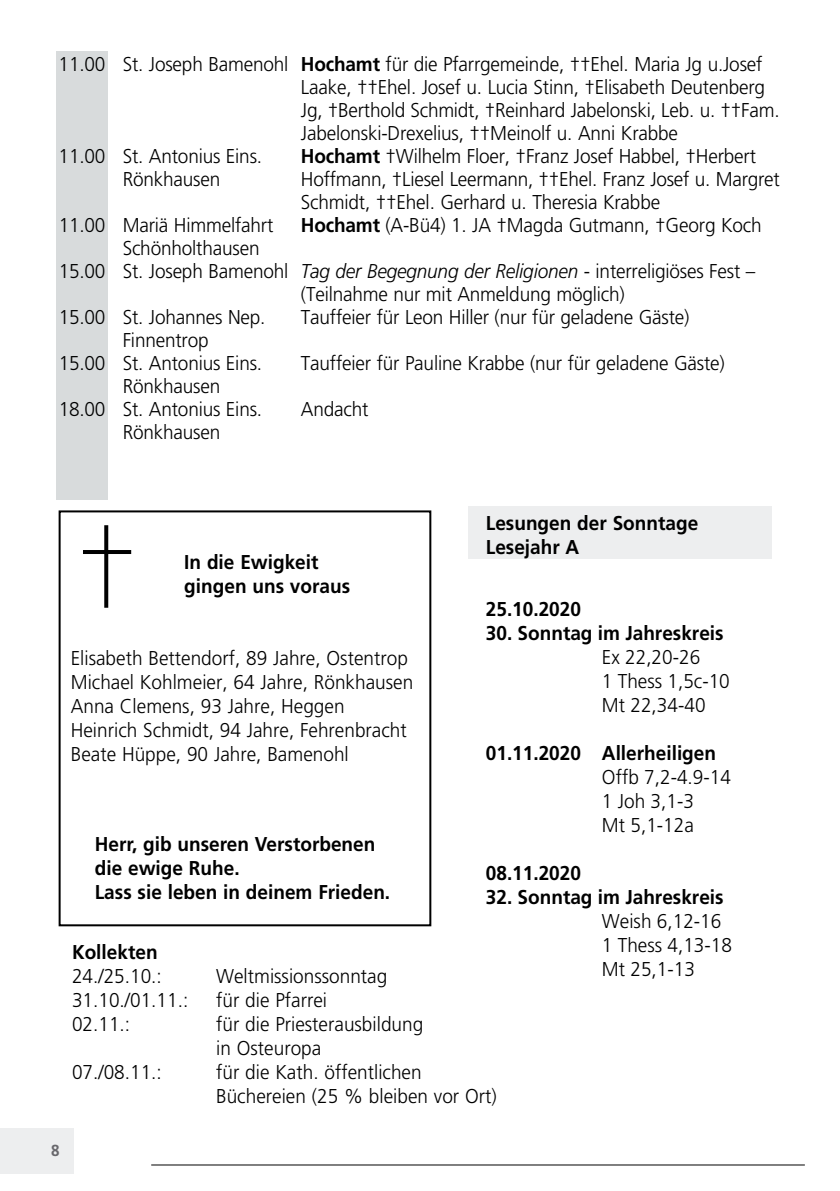
<style>
.page{position:relative;width:840px;height:1191px;background:#fff}
.page>*{position:absolute;margin:0;border:0;box-sizing:border-box;transform-origin:0 0}
.t1{font:300 20px/24px "Frutiger";letter-spacing:-.01em;color:#000;scale:.95 1}
.t2{font:700 20px/24px "Frutiger";color:#000;scale:.95 1}
.t3{font:700 16px "Frutiger";color:#68676c;scale:.95 1}
.s1{font-weight:700}
.s2{font-style:italic}
</style>
<div class="page">
<div style="left:57px;top:51px;width:51px;height:448px;background:#d8dbdc"></div>
<div style="left:468px;top:506px;width:303px;height:53px;background:#edeeef"></div>
<div style="left:59px;top:510px;width:372px;height:416px;border:2px solid #000"></div>
<svg style="left:104px;top:525px;width:4px;height:83px"></svg>
<hr style="left:83px;top:550px;width:48px;height:4px;background:#000">
<div style="left:0;top:1128px;width:74px;height:46px;background:#edeeef"></div>
<hr style="left:151px;top:1164px;width:653px;height:1px;background:#000">
<p class="t1" style="left:59px;top:52px;width:742px">11.00 St. Joseph Bamenohl <span class="s1">Hochamt</span> für die Pfarrgemeinde, ††Ehel. Maria Jg u.Josef</p>
<p class="t1" style="left:301px;top:75px;width:490px">Laake, ††Ehel. Josef u. Lucia Stinn, †Elisabeth Deutenberg</p>
<p class="t1" style="left:301px;top:98px;width:505px">Jg, †Berthold Schmidt, †Reinhard Jabelonski, Leb. u. ††Fam.</p>
<p class="t1" style="left:301px;top:121px;width:398px">Jabelonski-Drexelius, ††Meinolf u. Anni Krabbe</p>
<p class="t1" style="left:59px;top:144px;width:216px">11.00 St. Antonius Eins.</p>
<p class="t1" style="left:301px;top:144px;width:480px"><span class="s1">Hochamt</span> †Wilhelm Floer, †Franz Josef Habbel, †Herbert</p>
<p class="t1" style="left:123px;top:167px;width:104px">Rönkhausen</p>
<p class="t1" style="left:301px;top:167px;width:505px;line-height:23px">Hoffmann, †Liesel Leermann, ††Ehel. Franz Josef u. Margret<br>Schmidt, ††Ehel. Gerhard u. Theresia Krabbe</p>
<p class="t1" style="left:59px;top:213px;width:227px">11.00 Mariä Himmelfahrt</p>
<p class="t1" style="left:301px;top:213px;width:486px"><span class="s1">Hochamt</span> (A-Bü4) 1. JA †Magda Gutmann, †Georg Koch</p>
<p class="t1" style="left:123px;top:236px;width:145px">Schönholthausen</p>
<p class="t1" style="left:59px;top:259px;width:734px">15.00 St. Joseph Bamenohl <span class="s2">Tag der Begegnung der Religionen</span> - interreligiöses Fest –</p>
<p class="t1" style="left:301px;top:282px;width:342px">(Teilnahme nur mit Anmeldung möglich)</p>
<p class="t1" style="left:59px;top:305px;width:219px">15.00 St. Johannes Nep.</p>
<p class="t1" style="left:301px;top:305px;width:410px">Tauffeier für Leon Hiller (nur für geladene Gäste)</p>
<p class="t1" style="left:59px;top:328px;width:216px;line-height:23px;text-align:center">Finnentrop<br>15.00 St. Antonius Eins.</p>
<p class="t1" style="left:301px;top:351px;width:447px">Tauffeier für Pauline Krabbe (nur für geladene Gäste)</p>
<p class="t1" style="left:59px;top:374px;width:216px;line-height:23px;text-indent:64px">Rönkhausen<br>18.00 St. Antonius Eins.</p>
<p class="t1" style="left:123px;top:420px;width:104px">Rönkhausen</p>
<p class="t1" style="left:301px;top:397px;width:73px">Andacht</p>
<p class="t2" style="left:184px;top:550px;width:176px">In die Ewigkeit gingen uns voraus</p>
<p class="t2" style="left:485px;top:510px;width:225px">Lesungen der Sonntage<br>Lesejahr A</p>
<p class="t2" style="left:485px;top:596px;width:102px">25.10.2020</p>
<p class="t2" style="left:485px;top:620px;width:252px">30. Sonntag im Jahreskreis</p>
<p class="t1" style="left:601px;top:645px;width:136px">Ex 22,20-26<br>1 Thess 1,5c-10<br>Mt 22,34-40</p>
<p class="t2" style="left:485px;top:740px;width:244px">01.11.2020 Allerheiligen</p>
<p class="t1" style="left:601px;top:765px;width:137px">Offb 7,2-4.9-14<br>1 Joh 3,1-3<br>Mt 5,1-12a</p>
<p class="t2" style="left:485px;top:860px;width:102px">08.11.2020</p>
<p class="t2" style="left:485px;top:884px;width:252px">32. Sonntag im Jahreskreis</p>
<p class="t1" style="left:601px;top:909px;width:138px">Weish 6,12-16<br>1 Thess 4,13-18<br>Mt 25,1-13</p>
<p class="t1" style="left:71px;top:646px;width:362px">Elisabeth Bettendorf, 89 Jahre, Ostentrop Michael Kohlmeier, 64 Jahre, Rönkhausen Anna Clemens, 93 Jahre, Heggen Heinrich Schmidt, 94 Jahre, Fehrenbracht Beate Hüppe, 90 Jahre, Bamenohl</p>
<p class="t2" style="left:95px;top:832px;width:312px">Herr, gib unseren Verstorbenen die ewige Ruhe.<br>Lass sie leben in deinem Frieden.</p>
<p class="t2" style="left:72px;top:940px;width:92px">Kollekten</p>
<p class="t1" style="left:72px;top:964px;width:96px">24./25.10.:</p>
<p class="t1" style="left:216px;top:964px;width:182px">Weltmissionssonntag</p>
<p class="t1" style="left:72px;top:988px;width:124px">31.10./01.11.:</p>
<p class="t1" style="left:216px;top:988px;width:118px">für die Pfarrei</p>
<p class="t1" style="left:72px;top:1012px;width:63px">02.11.:</p>
<p class="t1" style="left:216px;top:1012px;width:219px">für die Priesterausbildung in Osteuropa</p>
<p class="t1" style="left:72px;top:1060px;width:96px">07./08.11.:</p>
<p class="t1" style="left:216px;top:1060px;width:297px">für die Kath. öffentlichen<br>Büchereien (25 % bleiben vor Ort)</p>
<p class="t3" style="left:51px;top:1141px;width:10px">8</p>
</div>
